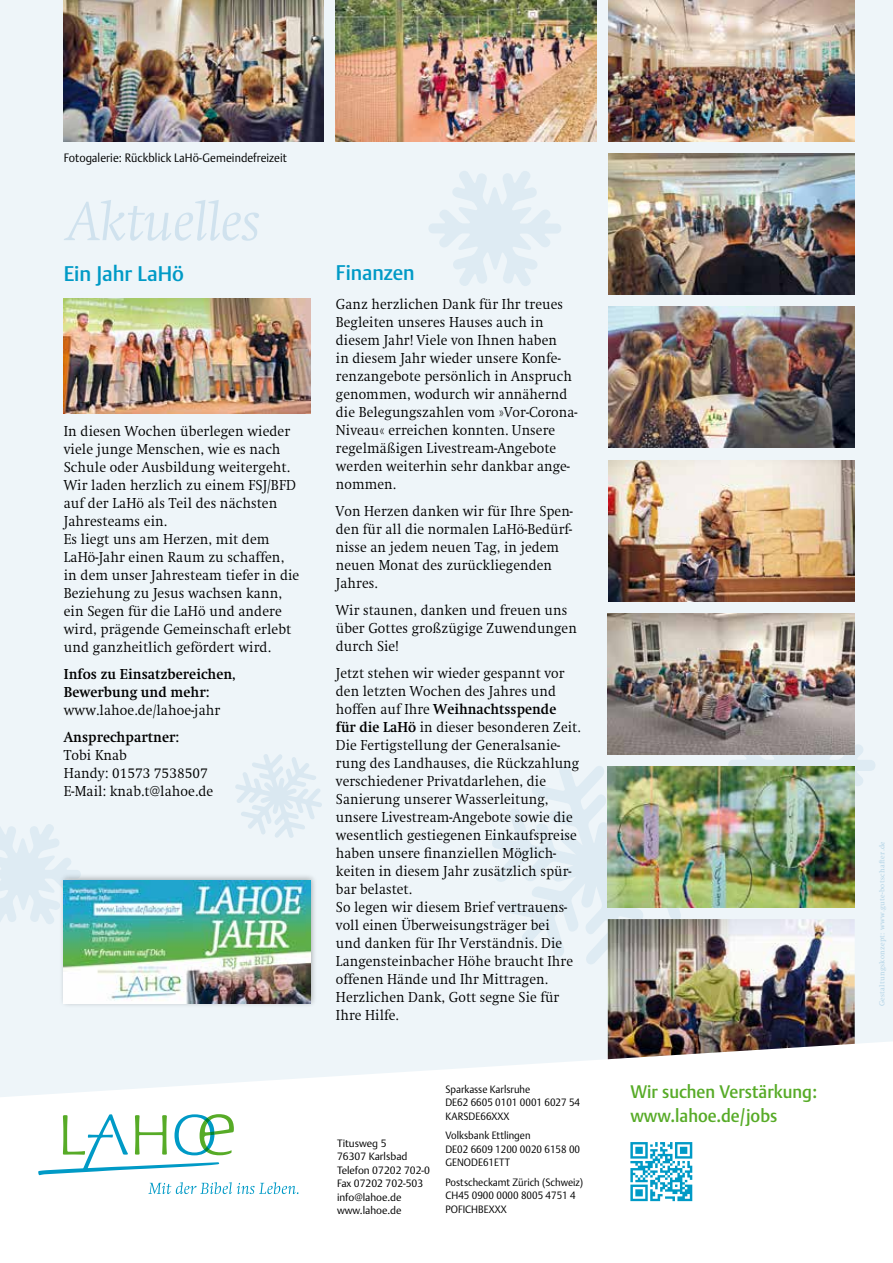
<style>
.page{position:relative;width:893px;height:1263px;background:#fff}
.page>*{position:absolute;margin:0;border:0;box-sizing:border-box;transform-origin:0 0}
.t1{font:500 21px "DTL Argo TOT";color:#009ac6}
.t2{font:500 21px "DTL Argo TOT";color:#009ac6;scale:.95 1}
.t3{font:500 18px/24px "DTL Argo TOT";color:#57ab27;scale:.94 1}
.t4{font:300 15px/18px "Swift EF";letter-spacing:.005em;color:#000;scale:.93 1}
.t5{font:300 15px/18px "Swift EF";letter-spacing:.005em;color:#000;scale:.94 1}
.t6{font:700 15px/18px "Swift EF";letter-spacing:.005em;color:#000;scale:.94 1}
.t7{font:300 12px "DTL Argo TPRO";letter-spacing:.005em;color:#000;scale:.94 1}
.t8{font:300 10.5px/13.5px "DTL Argo TPRO";color:#000;scale:.95 1}
.t9{font:300 10.5px/13.5px "DTL Argo TPRO";color:#000}
.t10{font:300 7.5px "Swift EF";letter-spacing:.04em;color:#acd0e4}
.s1{font-weight:700}
.s2{font-family:"Minion Pro";font-weight:400}
</style>
<div class="page">
<div style="left:0;top:0;width:893px;height:1097px;background:#eef5f9"></div>
<svg style="left:491px;top:765px;width:208px;height:200px;background:#e5eff4"></svg>
<svg style="left:64px;top:200px;width:195px;height:41px;background:#e6f0f6"></svg>
<svg style="left:148px;top:1182px;width:150px;height:12px"></svg>
<svg style="left:38px;top:1114px;width:196px;height:61px"></svg>
<svg style="left:0;top:824px;width:81px;height:100px;background:#e4eef5"></svg>
<svg style="left:727px;top:701px;width:148px;height:128px;background:#e4edf2"></svg>
<svg style="left:630px;top:1142px;width:62px;height:59px"></svg>
<img style="left:64px;top:299px;width:246px;height:114px">
<svg style="left:234px;top:754px;width:88px;height:84px;background:#e5eff5"></svg>
<img style="left:608px;top:614px;width:247px;height:140px">
<img style="left:609px;top:460px;width:246px;height:141px">
<img style="left:608px;top:307px;width:247px;height:141px">
<img style="left:608px;top:153px;width:247px;height:141px">
<img style="left:608px;top:919px;width:247px;height:140px">
<img style="left:608px;top:766px;width:247px;height:141px">
<img style="left:608px;top:0;width:247px;height:141px">
<img style="left:63px;top:0;width:261px;height:141px">
<img style="left:336px;top:0;width:260px;height:141px">
<svg style="left:427px;top:171px;width:134px;height:115px;background:#e6f0f6"></svg>
<div style="left:59px;top:873px;width:259px;height:135px;background:#000;opacity:.3"></div>
<img style="left:64px;top:880px;width:246px;height:123px">
<p class="t7" style="left:64px;top:151px;width:239px">Fotogalerie: Rückblick LaHö-Gemeindefreizeit</p>
<h1 class="t1" style="left:64px;top:261px;width:122px">Ein Jahr LaHö</h1>
<p class="t5" style="left:64px;top:422px;width:252px">In diesen Wochen überlegen wieder viele junge Menschen, wie es nach<br>Schule oder Ausbildung weitergeht.<br>Wir laden herzlich zu einem FSJ/BFD auf der LaHö als Teil des nächsten<br>Jahresteams ein.<br>Es liegt uns am Herzen, mit dem<br>LaHö-Jahr einen Raum zu schaffen, in dem unser Jahresteam tiefer in die<br>Beziehung zu Jesus wachsen kann, ein Segen für die LaHö und andere wird, prägende Gemeinschaft erlebt und ganzheitlich gefördert wird.</p>
<p class="t6" style="left:64px;top:665px;width:184px">Infos zu Einsatzbereichen,<br>Bewerbung und mehr:</p>
<p class="t5" style="left:64px;top:701px;width:168px">www.lahoe.de/lahoe-jahr</p>
<p class="t6" style="left:64px;top:728px;width:124px">Ansprechpartner:</p>
<p class="t5" style="left:64px;top:746px;width:160px">Tobi Knab<br>Handy: 01573 7538507<br>E-Mail: knab.t@lahoe.de</p>
<h1 class="t2" style="left:336px;top:260px;width:84px">Finanzen</h1>
<p class="t4" style="left:336px;top:295px;width:261px">Ganz herzlichen Dank für Ihr treues Begleiten unseres Hauses auch in diesem Jahr! Viele von Ihnen haben<br>in diesem Jahr wieder unsere Konfe&shy;renzangebote persönlich in Anspruch genommen, wodurch wir annähernd die Belegungszahlen vom »Vor-Corona-Niveau« erreichen konnten. Unsere regelmäßigen Livestream-Angebote werden weiterhin sehr dankbar ange&shy;nommen.</p>
<p class="t4" style="left:336px;top:502px;width:256px">Von Herzen danken wir für Ihre Spen&shy;den für all die normalen LaHö-Bedürf&shy;nisse an jedem neuen Tag, in jedem neuen Monat des zurückliegenden<br>Jahres.</p>
<p class="t4" style="left:336px;top:601px;width:261px">Wir staunen, danken und freuen uns über Gottes großzügige Zuwendungen durch Sie!</p>
<p class="t4" style="left:336px;top:664px;width:265px">Jetzt stehen wir wieder gespannt vor den letzten Wochen des Jahres und hoffen auf Ihre <span class="s1">Weihnachtsspende<br>für die LaHö</span> in dieser besonderen Zeit.<br>Die Fertigstellung der Generalsanie&shy;rung des Landhauses, die Rückzahlung verschiedener Privatdarlehen, die Sanierung unserer Wasserleitung, unsere Livestream-Angebote sowie die wesentlich gestiegenen Einkaufspreise haben unsere finanziellen Möglich&shy;keiten in diesem Jahr zusätzlich spür&shy;bar belastet.<br>So legen wir diesem Brief vertrauens&shy;voll einen Überweisungsträger bei<br>und danken für Ihr Verständnis. Die Langensteinbacher Höhe braucht Ihre offenen Hände und Ihr Mittragen.<br>Herzlichen Dank, Gott segne Sie für Ihre Hilfe.</p>
<p class="t9" style="left:337px;top:1136px;width:94px">Titusweg 5<br>76307 Karlsbad<br>Telefon 07202 702-0<br>Fax 07202 702-503 info@lahoe.de www.lahoe.de</p>
<p class="t8" style="left:445px;top:1082px;width:143px">Sparkasse Karlsruhe<br>DE62 6605 0101 0001 6027 54<br>KARSDE66XXX</p>
<p class="t8" style="left:445px;top:1129px;width:143px">Volksbank Ettlingen<br>DE02 6609 1200 0020 6158 00<br>GENODE61ETT</p>
<p class="t8" style="left:445px;top:1175px;width:147px">Postscheckamt Zürich (Schweiz)<br>CH45 0900 0000 8005 4751 4<br>POFICHBEXXX</p>
<p class="t3" style="left:630px;top:1079px;width:200px">Wir suchen Verstärkung: www.lahoe.de/jobs</p>
<p class="t10" style="left:878px;top:1006px;width:166px;rotate:-90deg">Gestaltungskonzept: www.gute-botschafter.d<span class="s2">e</span></p>
</div>
